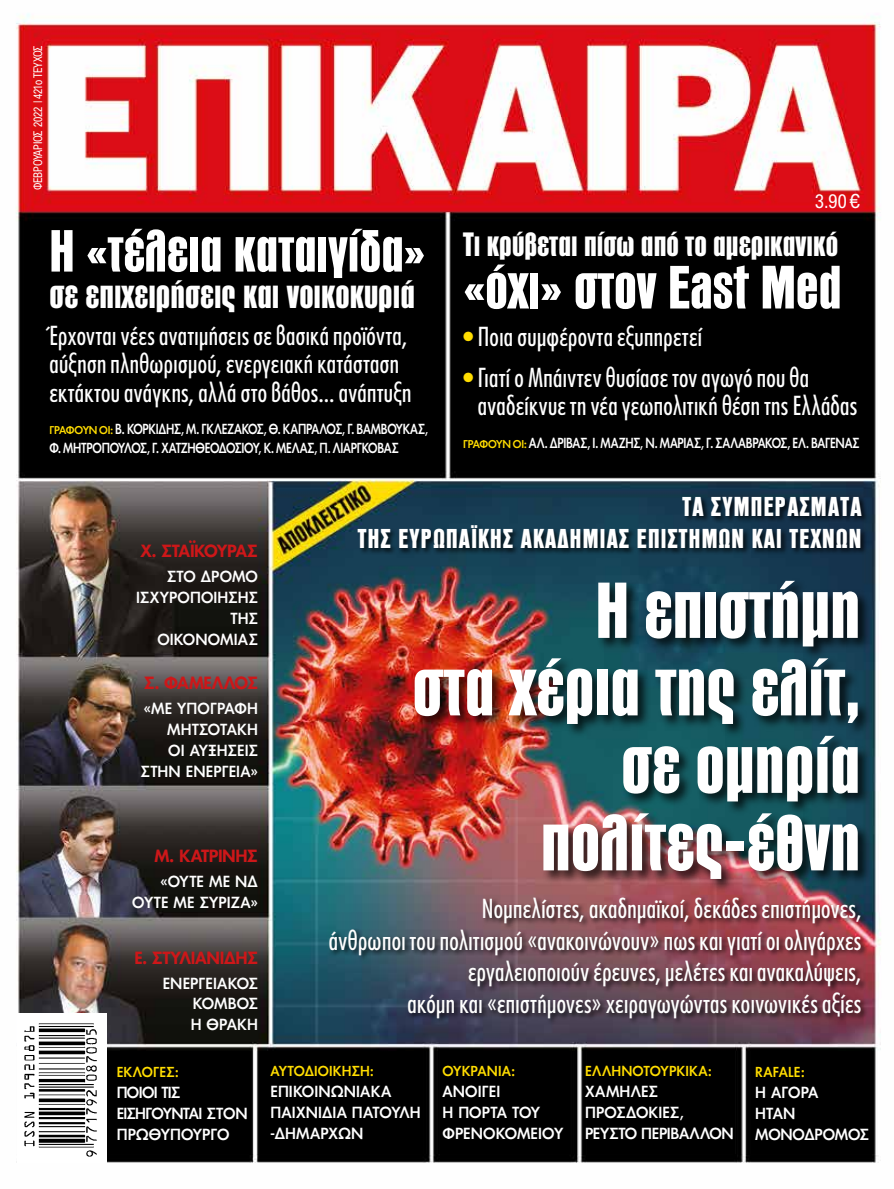
<style>
.page{position:relative;width:894px;height:1189px;background:#fff}
.page>*{position:absolute;margin:0;border:0;box-sizing:border-box;transform-origin:0 0}
.t1{font:800 73.95px/77.4px "PF Fusion Sans";color:#fff;text-align:right}
.t2{font:800 57px "PF Fusion Sans";color:#fff}
.t3{font:800 55.5px "PF Fusion Sans";color:#fff}
.t4{font:800 36px "PF Fusion Sans";color:#fff}
.t5{font:800 31.5px "PF Fusion Sans";color:#fff}
.t6{font:500 25.5px/28.5px "PF Futura Neu Cond";letter-spacing:.015em;color:#fff}
.t7{font:800 25.5px/31.5px "PF Fusion Sans";letter-spacing:.05em;color:#fff;text-align:right}
.t8{font:19.5px "PF Paperback";color:#fff;scale:.89 1}
.t9{font:600 16.35px "PF Futura Neu";letter-spacing:-.025em;color:#cd1719;scale:.95 1}
.t10{font:500 14.85px/20.9px "PF Futura Neu";letter-spacing:.005em;color:#fff;text-align:right;scale:.95 1}
.t11{font:500 14.85px/20.9px "PF Futura Neu";letter-spacing:-.04em;color:#fff;scale:.95 1}
.t12{font:500 14.85px/20.9px "PF Futura Neu";letter-spacing:-.015em;color:#fff;scale:.95 1}
.t13{font:500 13.5px/19.5px "PF Futura Neu";letter-spacing:-.03em;color:#fff;scale:.8 1}
.t14{font:500 13.35px "PF Futura Neu";letter-spacing:.01em;color:#fd0;scale:.95 1}
.t15{font:12px "PF Paperback";letter-spacing:-.035em;color:#fff;scale:.85 1}
.s1{font-size:10.5px;color:#fd0}
.s2{color:#fd0}
</style>
<div class="page">
<img style="left:16px;top:13px;width:865px;height:1150px">
<div style="left:17px;top:1013px;width:89px;height:149px;background:#fff"></div>
<img style="left:24px;top:1023px;width:73px;height:134px">
<div style="left:357px;top:495px;width:512px;height:60px;background:#000;opacity:.75"></div>
<div style="left:412px;top:578px;width:459px;height:315px;background:#000;opacity:.75"></div>
<div style="left:328px;top:896px;width:540px;height:129px;background:#000;opacity:.75"></div>
<p class="t15" style="left:31px;top:190px;width:171px;rotate:-90deg">ΦΕΒΡΟΥΑΡΙΟΣ 2022 | 421ο TΕΥΧΟΣ</p>
<h3 class="t3" style="left:49px;top:219px;width:377px">Η «τέλεια καταιγίδα»</h3>
<h3 class="t4" style="left:49px;top:274px;width:367px">σε επιχειρήσεις και νοικοκυριά</h3>
<p class="t6" style="left:49px;top:320px;width:363px">Έρχονται νέες ανατιμήσεις σε βασικά προϊόντα, αύξηση πληθωρισμού, ενεργειακή κατάσταση εκτάκτου ανάγκης, αλλά στο βάθος... ανάπτυξη</p>
<p class="t13" style="left:49px;top:419px;width:475px"><span class="s1">ΓΡΑΦΟΥΝ ΟΙ:</span> Β. ΚΟΡΚΊΔΗΣ, Μ. ΓΚΛΕΖΆΚΟΣ, Θ. ΚΑΠΡΆΛΟΣ, Γ. ΒΆΜΒΟΥΚΑΣ,<br>Φ. ΜΗΤΡΌΠΟΥΛΟΣ, Γ. ΧΑΤΖΗΘΕΟΔΟΣΊΟΥ, Κ. ΜΕΛΆΣ, Π. ΛΙΑΡΓΚΌΒΑΣ</p>
<p class="t8" style="left:815px;top:189px;width:52px">3.90 €</p>
<p class="t5" style="left:463px;top:226px;width:376px">Τι κρύβεται πίσω από το αμερικανικό</p>
<h2 class="t2" style="left:463px;top:255px;width:379px">«όχι» στον East Med</h2>
<p class="t6" style="left:463px;top:321px;width:240px"><span class="s2">•</span> Ποια συμφέροντα εξυπηρετεί</p>
<p class="t6" style="left:477px;top:362px;width:381px;text-indent:-15px"><span class="s2">•</span> Γιατί ο Μπάιντεν θυσίασε τον αγωγό που θα αναδείκνυε τη νέα γεωπολιτική θέση της Ελλάδας</p>
<p class="t13" style="left:463px;top:432px;width:497px"><span class="s1">ΓΡΑΦΟΥΝ ΟΙ:</span> ΑΛ. ΔΡΊΒΑΣ, Ι. ΜΆΖΗΣ, Ν. ΜΑΡΙΆΣ, Γ. ΣΑΛΑΒΡΆΚΟΣ, ΕΛ. ΒΑΓΕΝΆΣ</p>
<p class="t9" style="left:141px;top:540px;width:125px">Χ. ΣΤΑΪΚΟΥΡΑΣ</p>
<p class="t10" style="left:136px;top:566px;width:129px">ΣΤΟ ΔΡΌΜΟ<br>ΙΣΧΥΡΟΠΟΊΗΣΗΣ<br>ΤΗΣ<br>ΟΙΚΟΝΟΜΊΑΣ</p>
<p class="t9" style="left:144px;top:672px;width:121px">Σ. ΦΑΜΕΛΛΟΣ</p>
<p class="t10" style="left:141px;top:698px;width:125px">«ΜΕ ΥΠΟΓΡΑΦΉ<br>ΜΗΤΣΟΤΆΚΗ<br>ΟΙ ΑΥΞΉΣΕΙΣ<br>ΣΤΗΝ ΕΝΈΡΓΕΙΑ»</p>
<p class="t9" style="left:154px;top:844px;width:110px">Μ. ΚΑΤΡΙΝΗΣ</p>
<p class="t10" style="left:132px;top:870px;width:134px">«ΟΎΤΕ ΜΕ ΝΔ<br>ΟΎΤΕ ΜΕ ΣΥΡΙΖΑ»</p>
<p class="t9" style="left:134px;top:946px;width:132px">Ε. ΣΤΥΛΙΑΝΙΔΗΣ</p>
<p class="t10" style="left:191px;top:972px;width:72px;text-align:justify;text-indent:-28px">ΕΝΕΡΓΕΙΑΚΌΣ ΚΌΜΒΟΣ Η ΘΡΆΚΗ</p>
<p class="t14" style="left:117px;top:1063px;width:67px">ΕΚΛΟΓΕΣ:</p>
<p class="t11" style="left:117px;top:1082px;width:139px">ΠΟΙΟΙ ΤΙΣ<br>ΕΙΣΗΓΟΎΝΤΑΙ ΣΤΟΝ<br>ΠΡΩΘΥΠΟΥΡΓΌ</p>
<p class="t7" style="left:358px;top:491px;width:505px">ΤΑ ΣΥΜΠΕΡΑΣΜΑΤΑ<br>ΤΗΣ ΕΥΡΩΠΑΪΚΗΣ ΑΚΑΔΗΜΙΑΣ ΕΠΙΣΤΗΜΩΝ ΚΑΙ ΤΕΧΝΩΝ</p>
<h1 class="t1" style="left:412px;top:571px;width:449px">Η επιστήμη<br>στα χέρια της ελίτ, σε ομηρία πολίτες-έθνη</h1>
<p class="t6" style="left:329px;top:892px;width:534px;line-height:31.5px;text-align:right">Νομπελίστες, ακαδημαϊκοί, δεκάδες επιστήμονες,<br>άνθρωποι του πολιτισμού «ανακοινώνουν» πως και γιατί οι ολιγάρχες εργαλειοποιούν έρευνες, μελέτες και ανακαλύψεις,<br>ακόμη και «επιστήμονες» χειραγωγώντας κοινωνικές αξίες</p>
<p class="t14" style="left:270px;top:1062px;width:110px">ΑΥΤΟΔΙΟΙΚΗΣΗ:</p>
<p class="t10" style="left:270px;top:1080px;width:160px;text-align:left">ΕΠΙΚΟΙΝΩΝΙΑΚΆ<br>ΠΑΙΧΝΊΔΙΑ ΠΑΤΟΎΛΗ -ΔΗΜΆΡΧΩΝ</p>
<p class="t14" style="left:442px;top:1062px;width:78px">ΟΥΚΡΑΝΙΑ:</p>
<p class="t10" style="left:442px;top:1080px;width:129px;text-align:left">ΑΝΟΊΓΕΙ<br>Η ΠΌΡΤΑ ΤΟΥ<br>ΦΡΕΝΟΚΟΜΕΊΟΥ</p>
<p class="t14" style="left:585px;top:1062px;width:135px">ΕΛΛΗΝΟΤΟΥΡΚΙΚΑ:</p>
<p class="t10" style="left:585px;top:1080px;width:158px;text-align:left">ΧΑΜΗΛΈΣ<br>ΠΡΟΣΔΟΚΊΕΣ,<br>ΡΕΥΣΤΌ ΠΕΡΙΒΆΛΛΟΝ</p>
<p class="t14" style="left:755px;top:1063px;width:54px">RAFALE:</p>
<p class="t12" style="left:755px;top:1082px;width:121px">Η ΑΓΟΡΆ<br>ΉΤΑΝ<br>ΜΟΝΌΔΡΟΜΟΣ</p>
</div>
